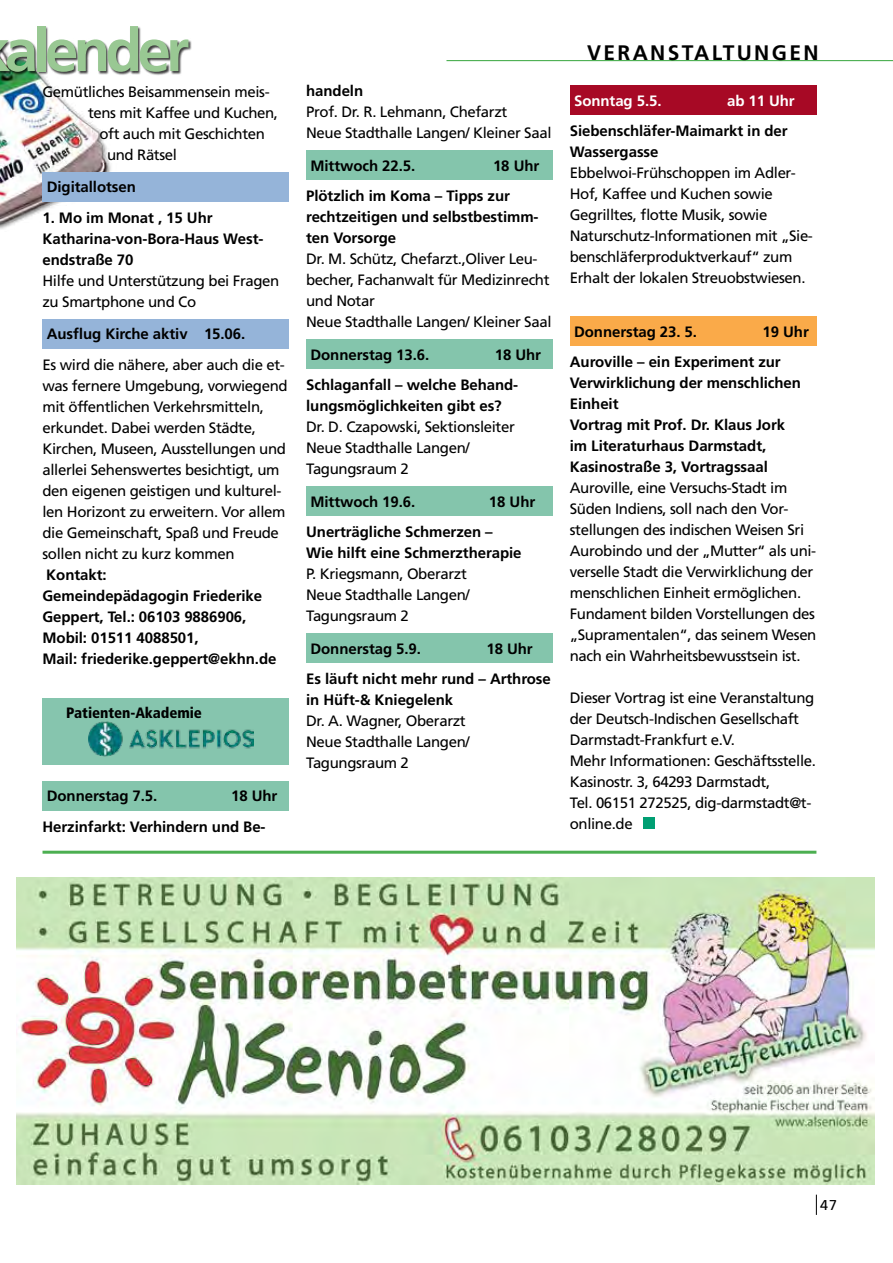
<style>
.page{position:relative;width:893px;height:1263px;background:#fff}
.page>*{position:absolute;margin:0;border:0;box-sizing:border-box;transform-origin:0 0}
.t1{font:700 60px "Frutiger LT Std";letter-spacing:-.08em;color:#99c893}
.t2{font:700 21px "Frutiger LT Std";letter-spacing:.115em;color:#000}
.t3{font:15px/21px "Frutiger LT Std";letter-spacing:-.025em;color:#000}
.t4{font:700 15px/21px "Frutiger LT Std";letter-spacing:-.005em;color:#000}
.t5{font:900 condensed 15px "Frutiger LT Std";letter-spacing:-.005em;color:#000}
.t6{font:700 15px "Frutiger LT Std";letter-spacing:-.005em;color:#fff}
.t7{font:14.25px "Frutiger LT Std";color:#000}
</style>
<div class="page">
<img style="left:0;top:75px;width:111px;height:155px">
<div style="left:0;top:26px;width:192px;height:49px;background:#000;opacity:.75"></div>
<hr style="left:446px;top:60px;width:447px;height:1px;background:#4caf51">
<svg style="left:816px;top:1195px;width:1px;height:20px"></svg>
<div style="left:43px;top:172px;width:246px;height:30px;background:#95b4d9"></div>
<div style="left:43px;top:319px;width:246px;height:30px;background:#95b4d9"></div>
<div style="left:43px;top:698px;width:246px;height:67px;background:#86c5ae"></div>
<img style="left:89px;top:721px;width:164px;height:36px">
<div style="left:43px;top:781px;width:246px;height:30px;background:#84c5ac"></div>
<div style="left:306px;top:151px;width:247px;height:29px;background:#84c5ac"></div>
<div style="left:306px;top:340px;width:247px;height:29px;background:#84c5ac"></div>
<div style="left:306px;top:487px;width:247px;height:29px;background:#84c5ac"></div>
<div style="left:306px;top:634px;width:247px;height:29px;background:#84c5ac"></div>
<hr style="left:43px;top:851px;width:773px;height:3px;background:#4caf51">
<div style="left:570px;top:85px;width:246px;height:30px;background:#a70925"></div>
<div style="left:570px;top:316px;width:246px;height:30px;background:#faaa49"></div>
<div style="left:644px;top:818px;width:11px;height:11px;background:#009f73"></div>
<img style="left:17px;top:878px;width:858px;height:306px">
<h1 class="t1" style="left:5px;top:15px;width:186px">alender</h1>
<p class="t3" style="left:43px;top:81px;width:229px">Gemütliches Beisammensein meis-</p>
<p class="t3" style="left:88px;top:102px;width:192px">tens mit Kaffee und Kuchen,</p>
<p class="t3" style="left:99px;top:123px;width:167px">oft auch mit Geschichten</p>
<p class="t3" style="left:107px;top:144px;width:71px">und Rätsel</p>
<p class="t4" style="left:47px;top:177px;width:91px">Digitallotsen</p>
<p class="t4" style="left:43px;top:207px;width:222px">1. Mo im Monat , 15 Uhr<br>Katharina-von-Bora-Haus West&shy;endstraße 70</p>
<p class="t3" style="left:43px;top:270px;width:238px">Hilfe und Unterstützung bei Fragen zu Smartphone und Co</p>
<p class="t4" style="left:47px;top:324px;width:200px">Ausflug Kirche aktiv 15.06.</p>
<p class="t3" style="left:43px;top:354px;width:247px">Es wird die nähere, aber auch die et&shy;was fernere Umgebung, vorwiegend mit öffentlichen Verkehrsmitteln, erkundet. Dabei werden Städte, Kirchen, Museen, Ausstellungen und allerlei Sehenswertes besichtigt, um den eigenen geistigen und kulturel&shy;len Horizont zu erweitern. Vor allem die Gemeinschaft, Spaß und Freude sollen nicht zu kurz kommen</p>
<p class="t4" style="left:43px;top:564px;width:235px">Kontakt:<br>Gemeindepädagogin Friederike<br>Geppert, Tel.: 06103 9886906,<br>Mobil: 01511 4088501,<br>Mail: friederike.geppert@ekhn.de</p>
<p class="t5" style="left:66px;top:704px;width:137px">Patienten-Akademie</p>
<p class="t4" style="left:43px;top:781px;width:236px;line-height:30.3px;text-indent:189px">18 Uhr<br>Herzinfarkt: Verhindern und Be-</p>
<p class="t4" style="left:47px;top:786px;width:112px">Donnerstag 7.5.</p>
<p class="t4" style="left:306px;top:81px;width:59px">handeln</p>
<p class="t3" style="left:306px;top:102px;width:247px">Prof. Dr. R. Lehmann, Chefarzt<br>Neue Stadthalle Langen/ Kleiner Saal</p>
<p class="t4" style="left:310px;top:155px;width:106px">Mittwoch 22.5.</p>
<p class="t4" style="left:306px;top:151px;width:235px;line-height:30.3px;text-indent:187px">18 Uhr<br>Plötzlich im Koma – Tipps zur</p>
<p class="t4" style="left:306px;top:207px;width:234px">rechtzeitigen und selbstbestimm&shy;ten Vorsorge</p>
<p class="t3" style="left:306px;top:249px;width:247px">Dr. M. Schütz, Chefarzt.,Oliver Leu&shy;becher, Fachanwalt für Medizinrecht und Notar<br>Neue Stadthalle Langen/ Kleiner Saal</p>
<p class="t4" style="left:310px;top:344px;width:120px">Donnerstag 13.6.</p>
<p class="t4" style="left:306px;top:340px;width:236px;line-height:30.3px;text-indent:189px">18 Uhr<br>Schlaganfall – welche Behand-</p>
<p class="t4" style="left:306px;top:396px;width:197px">lungsmöglichkeiten gibt es?</p>
<p class="t3" style="left:306px;top:417px;width:210px">Dr. D. Czapowski, Sektionsleiter<br>Neue Stadthalle Langen/<br>Tagungsraum 2</p>
<p class="t4" style="left:310px;top:491px;width:106px">Mittwoch 19.6.</p>
<p class="t4" style="left:306px;top:487px;width:231px;line-height:30.3px;text-indent:183px">18 Uhr<br>Unerträgliche Schmerzen –</p>
<p class="t4" style="left:306px;top:543px;width:217px">Wie hilft eine Schmerztherapie</p>
<p class="t3" style="left:306px;top:564px;width:165px">P. Kriegsmann, Oberarzt<br>Neue Stadthalle Langen/<br>Tagungsraum 2</p>
<p class="t4" style="left:310px;top:638px;width:112px">Donnerstag 5.9.</p>
<p class="t4" style="left:306px;top:634px;width:246px;line-height:30.3px;text-indent:180px">18 Uhr<br>Es läuft nicht mehr rund – Arthrose</p>
<p class="t4" style="left:306px;top:690px;width:148px">in Hüft-&amp; Kniegelenk</p>
<p class="t3" style="left:306px;top:711px;width:165px">Dr. A. Wagner, Oberarzt<br>Neue Stadthalle Langen/<br>Tagungsraum 2</p>
<h2 class="t2" style="left:587px;top:41px;width:233px">VERANSTALTUNGEN</h2>
<p class="t6" style="left:574px;top:92px;width:89px">Sonntag 5.5.</p>
<p class="t6" style="left:727px;top:92px;width:69px">ab 11 Uhr</p>
<p class="t4" style="left:570px;top:120px;width:219px">Siebenschläfer-Maimarkt in der<br>Wassergasse</p>
<p class="t3" style="left:570px;top:162px;width:245px">Ebbelwoi-Frühschoppen im Adler-Hof, Kaffee und Kuchen sowie Gegrilltes, flotte Musik, sowie Naturschutz-Informationen mit „Sie&shy;benschläferproduktverkauf“ zum Erhalt der lokalen Streuobstwiesen.</p>
<p class="t4" style="left:570px;top:316px;width:240px;line-height:30.3px;text-indent:193px">19 Uhr<br>Auroville – ein Experiment zur</p>
<p class="t4" style="left:570px;top:372px;width:233px">Verwirklichung der menschlichen<br>Einheit<br>Vortrag mit Prof. Dr. Klaus Jork im Literaturhaus Darmstadt,<br>Kasinostraße 3, Vortragssaal</p>
<p class="t3" style="left:570px;top:477px;width:248px">Auroville, eine Versuchs-Stadt im Süden Indiens, soll nach den Vor&shy;stellungen des indischen Weisen Sri Aurobindo und der „Mutter“ als uni&shy;verselle Stadt die Verwirklichung der menschlichen Einheit ermöglichen.<br>Fundament bilden Vorstellungen des „Supramentalen“, das seinem Wesen nach ein Wahrheitsbewusstsein ist.</p>
<p class="t3" style="left:570px;top:687px;width:248px">Dieser Vortrag ist eine Veranstaltung der Deutsch-Indischen Gesellschaft<br>Darmstadt-Frankfurt e.V.<br>Mehr Informationen: Geschäftsstelle.<br>Kasinostr. 3, 64293 Darmstadt,<br>Tel. 06151 272525, dig-darmstadt@t&shy;online.de</p>
<p class="t4" style="left:574px;top:321px;width:124px">Donnerstag 23. 5.</p>
<p class="t7" style="left:820px;top:1197px;width:18px">47</p>
</div>
